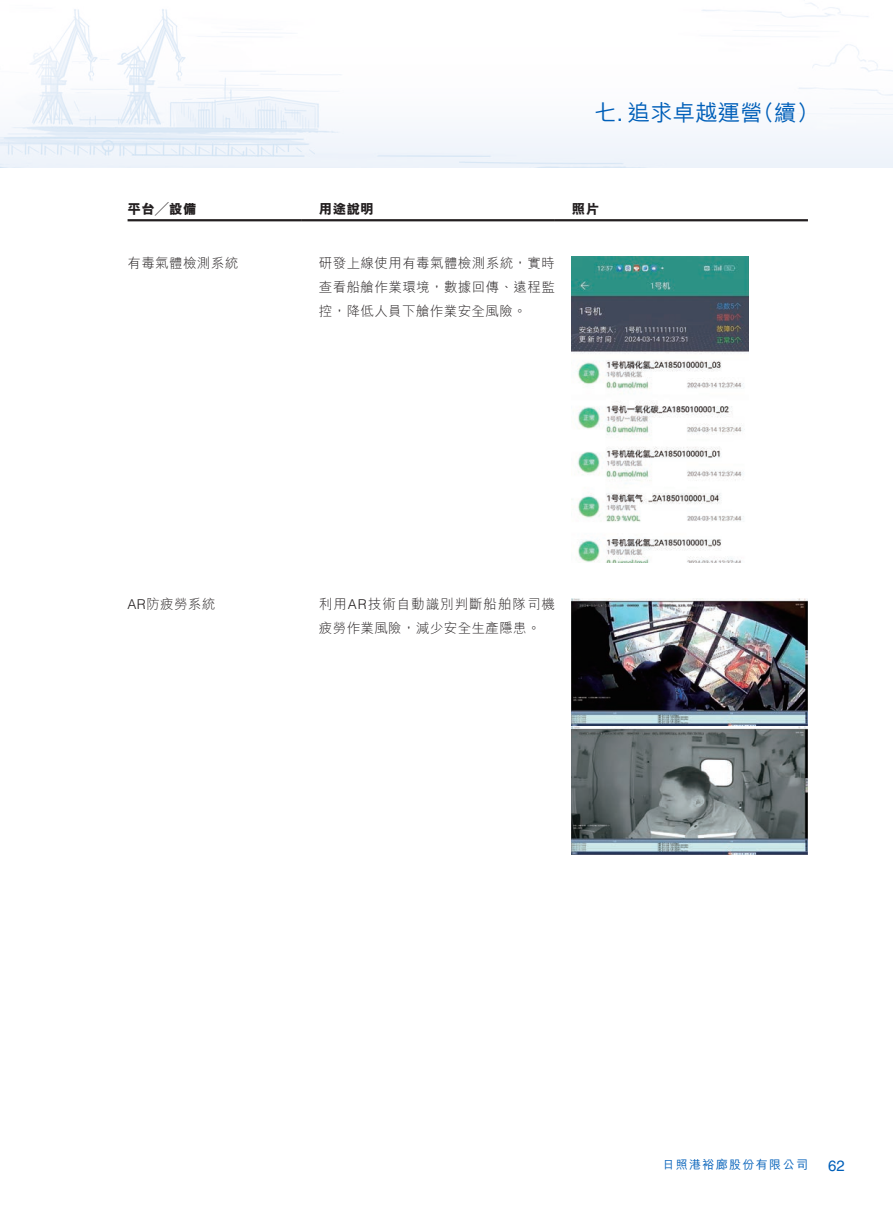
<style>
.page{position:relative;width:893px;height:1212px;background:#fff}
.page>*{position:absolute;margin:0;border:0;box-sizing:border-box;transform-origin:0 0}
.t1{font:500 22.5px "M Hei HK";color:#005fb9}
.t2{font:15px "Helvetica LT Std";color:#005fb9}
.t3{font:300 13.5px/24px "M Hei HK";letter-spacing:.03em;color:#231f20}
.t4{font:300 13.5px "M Hei HK";letter-spacing:.07em;color:#231f20}
.t5{font:800 13.5px "M Hei HK";letter-spacing:.03em;color:#231f20}
.t6{font:500 12px "M Hei HK";letter-spacing:.115em;color:#005fb9}
.s1{font-family:"Helvetica LT Std";font-weight:400}
.s2{font-family:"Helvetica LT Std"}
</style>
<div class="page">
<img style="left:0;top:3px;width:893px;height:165px">
<hr style="left:128px;top:219px;width:174px;height:2px;background:#231f20">
<hr style="left:302px;top:219px;width:253px;height:2px;background:#231f20">
<hr style="left:555px;top:219px;width:253px;height:2px;background:#231f20">
<img style="left:572px;top:257px;width:177px;height:306px">
<img style="left:572px;top:598px;width:236px;height:257px">
<p class="t5" style="left:128px;top:202px;width:71px">平台╱設備</p>
<p class="t3" style="left:128px;top:250px;width:112px">有毒氣體檢測系統</p>
<h1 class="t1" style="left:594px;top:96px;width:170px">七<span class="s1">.</span> 追求卓越運營</h1>
<h1 class="t1" style="left:752px;top:96px;width:69px">（續(</h1>
<p class="t5" style="left:319px;top:202px;width:57px">用途說明</p>
<p class="t3" style="left:319px;top:250px;width:237px">研發上線使用有毒氣體檢測系統，實時</p>
<p class="t3" style="left:319px;top:274px;width:237px">查看船艙作業環境，數據回傳、遠程監控，降低人員下艙作業安全風險。</p>
<p class="t5" style="left:572px;top:202px;width:29px">照片</p>
<p class="t3" style="left:128px;top:592px;width:89px"><span class="s2">AR</span>防疲勞系統</p>
<p class="t4" style="left:319px;top:597px;width:238px">利用<span class="s2">AR</span>技術自動識別判斷船舶隊司機</p>
<p class="t3" style="left:319px;top:616px;width:223px">疲勞作業風險，減少安全生產隱患。</p>
<p class="t6" style="left:662px;top:1156px;width:147px">日照港裕廊股份有限公司</p>
<p class="t2" style="left:828px;top:1156px;width:18px">62</p>
</div>
